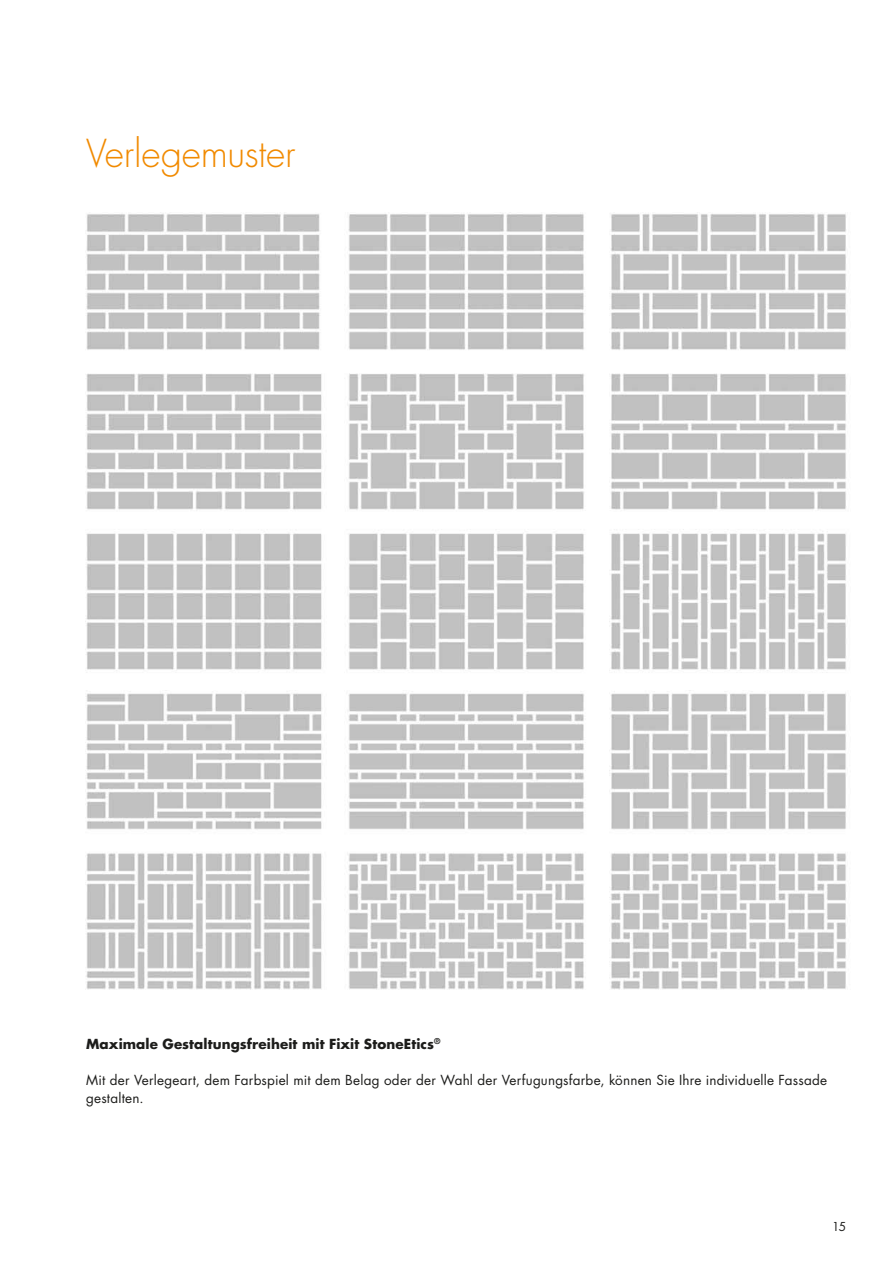
<style>
.page{position:relative;width:893px;height:1263px;background:#fff}
.page>*{position:absolute;margin:0;border:0;box-sizing:border-box;transform-origin:0 0}
.t1{font:300 37.5px "Futura Std";letter-spacing:-.005em;color:#f18a00}
.t2{font:13.5px/18px "Futura Std";letter-spacing:.015em;color:#1d1d1b}
.t3{font:700 13.5px "Futura Std";letter-spacing:.01em;color:#1d1d1b}
.t4{font:12px "Futura Std";color:#1d1d1b}
</style>
<div class="page">
<img style="left:85px;top:213px;width:761px;height:777px">
<h1 class="t1" style="left:86px;top:130px;width:211px">Verlegemuster</h1>
<p class="t3" style="left:86px;top:1035px;width:356px">Maximale Gestaltungsfreiheit mit Fixit StoneEtics<sup>®</sup></p>
<p class="t2" style="left:86px;top:1071px;width:743px">Mit der Verlegeart, dem Farbspiel mit dem Belag oder der Wahl der Verfugungsfarbe, können Sie Ihre individuelle Fassade gestalten.</p>
<p class="t4" style="left:832px;top:1219px;width:16px">15</p>
</div>
